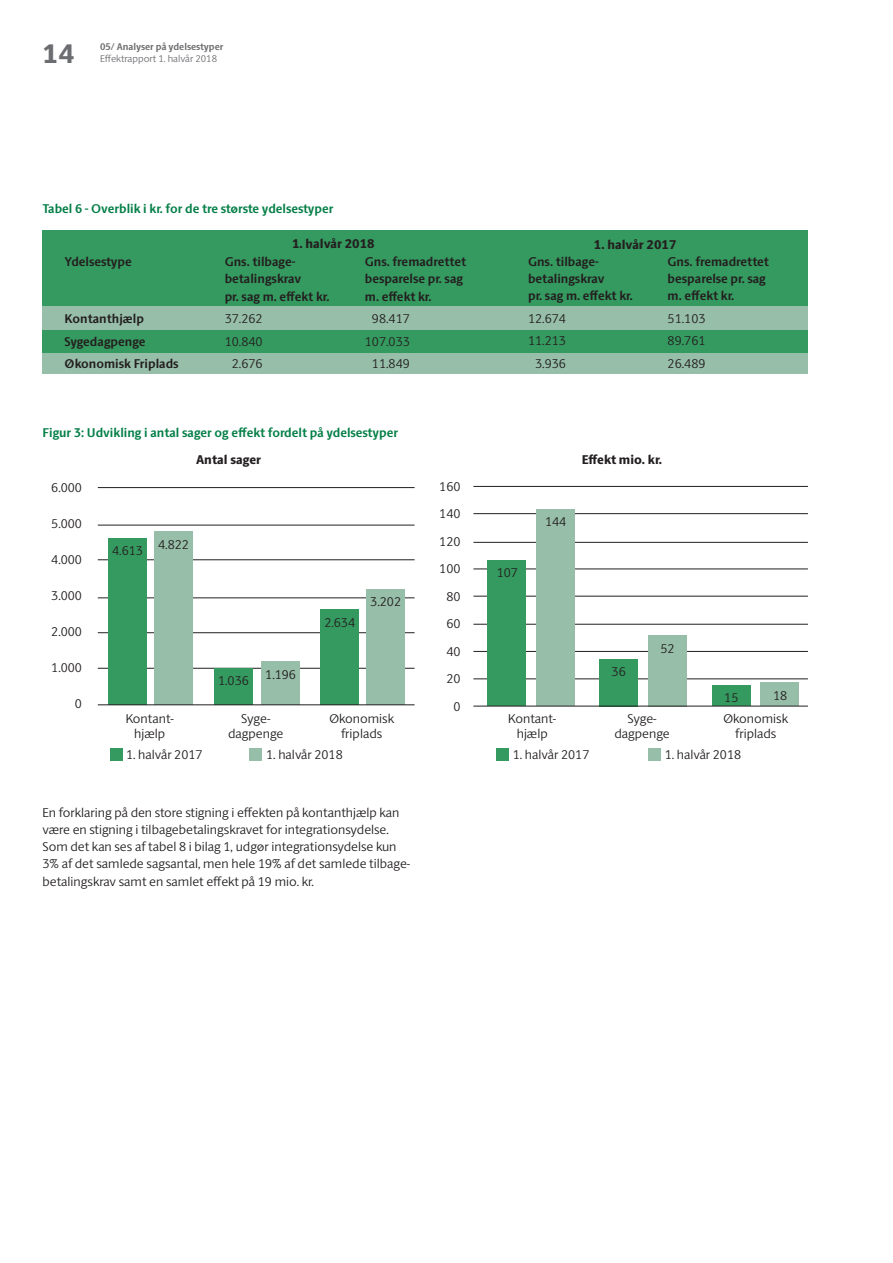
<style>
.page{position:relative;width:893px;height:1263px;background:#fff}
.page>*{position:absolute;margin:0;border:0;box-sizing:border-box;transform-origin:0 0}
.t1{font:800 27px "ID Sans";color:#6c6d70}
.Brødtekst_-_Sans{font:300 12.75px/17.2px "ID Sans";color:#231f20}
.Brødtekst_-_Sans-2{font:700 12.75px "ID Sans";color:#231f20}
.Brødtekst_-_Sans-3{font:700 12.75px "ID Sans";color:#057f48}
.t2{font:800 12.75px "ID Sans";color:#231f20}
.t3{font:700 9.75px "ID Sans";color:#6c6d70}
.t4{font:300 9.75px "ID Sans";color:#6c6d70}
.s1{color:#97bea9}
</style>
<div class="page">
<hr style="left:473px;top:486px;width:335px;height:1px;background:#231f20">
<hr style="left:473px;top:513px;width:335px;height:1px;background:#231f20">
<hr style="left:473px;top:542px;width:335px;height:1px;background:#231f20">
<hr style="left:473px;top:569px;width:335px;height:1px;background:#231f20">
<hr style="left:473px;top:596px;width:335px;height:1px;background:#231f20">
<hr style="left:473px;top:624px;width:335px;height:1px;background:#231f20">
<hr style="left:473px;top:651px;width:335px;height:1px;background:#231f20">
<hr style="left:473px;top:679px;width:335px;height:1px;background:#231f20">
<hr style="left:98px;top:668px;width:317px;height:1px;background:#231f20">
<hr style="left:98px;top:632px;width:317px;height:1px;background:#231f20">
<hr style="left:98px;top:598px;width:317px;height:1px;background:#231f20">
<hr style="left:98px;top:559px;width:317px;height:1px;background:#231f20">
<hr style="left:98px;top:525px;width:317px;height:1px;background:#231f20">
<hr style="left:98px;top:487px;width:317px;height:1px;background:#231f20">
<div style="left:43px;top:353px;width:765px;height:21px;background:#97bea9"></div>
<div style="left:43px;top:329px;width:765px;height:24px;background:#359a5f"></div>
<div style="left:43px;top:306px;width:765px;height:23px;background:#97bea9"></div>
<div style="left:43px;top:230px;width:765px;height:75px;background:#359a5f"></div>
<div style="left:108px;top:538px;width:39px;height:166px;background:#359a5f"></div>
<div style="left:214px;top:668px;width:38px;height:36px;background:#359a5f"></div>
<div style="left:320px;top:610px;width:38px;height:95px;background:#359a5f"></div>
<div style="left:488px;top:560px;width:38px;height:146px;background:#359a5f"></div>
<div style="left:600px;top:659px;width:38px;height:47px;background:#359a5f"></div>
<div style="left:712px;top:685px;width:38px;height:21px;background:#359a5f"></div>
<div style="left:154px;top:531px;width:38px;height:174px;background:#97bea9"></div>
<div style="left:261px;top:661px;width:39px;height:44px;background:#97bea9"></div>
<div style="left:367px;top:589px;width:38px;height:116px;background:#97bea9"></div>
<div style="left:537px;top:509px;width:38px;height:197px;background:#97bea9"></div>
<div style="left:648px;top:635px;width:39px;height:71px;background:#97bea9"></div>
<div style="left:760px;top:683px;width:39px;height:23px;background:#97bea9"></div>
<div style="left:110px;top:748px;width:13px;height:12px;background:#359a5f"></div>
<div style="left:496px;top:748px;width:13px;height:12px;background:#359a5f"></div>
<div style="left:249px;top:748px;width:13px;height:12px;background:#97bea9"></div>
<div style="left:648px;top:748px;width:12px;height:12px;background:#97bea9"></div>
<hr style="left:98px;top:704px;width:317px;height:1px;background:#231f20">
<hr style="left:473px;top:706px;width:335px;height:1px;background:#231f20">
<h1 class="t1" style="left:43px;top:37px;width:33px">14</h1>
<p class="t3" style="left:100px;top:41px;width:125px">05/ Analyser på ydelsestyper</p>
<p class="t4" style="left:100px;top:53px;width:119px">Effektrapport 1. halvår 2018</p>
<p class="Brødtekst_-_Sans-3" style="left:43px;top:201px;width:293px">Tabel 6 - Overblik i kr. for de tre største ydelsestyper</p>
<p class="Brødtekst_-_Sans-2" style="left:65px;top:254px;width:69px">Ydelsestype</p>
<p class="Brødtekst_-_Sans-2" style="left:65px;top:311px;width:81px">Kontanthjælp</p>
<p class="Brødtekst_-_Sans-2" style="left:65px;top:333px;width:82px">Sygedagpenge</p>
<p class="Brødtekst_-_Sans-2" style="left:65px;top:356px;width:116px">Økonomisk Friplads</p>
<p class="t2" style="left:292px;top:236px;width:84px">1. halvår 2018</p>
<p class="t2" style="left:594px;top:236px;width:84px">1. halvår 2017</p>
<p class="Brødtekst_-_Sans-2" style="left:225px;top:254px;width:72px">Gns. tilbage-</p>
<p class="Brødtekst_-_Sans-2" style="left:225px;top:271px;width:78px">betalingskrav</p>
<p class="Brødtekst_-_Sans-2" style="left:225px;top:288px;width:106px">pr. sag m. effekt kr.</p>
<p class="Brødtekst_-_Sans" style="left:225px;top:310px;width:39px">37.262</p>
<p class="Brødtekst_-_Sans" style="left:225px;top:332px;width:39px">10.840</p>
<p class="Brødtekst_-_Sans" style="left:232px;top:355px;width:32px">2.676</p>
<p class="Brødtekst_-_Sans-2" style="left:365px;top:254px;width:103px">Gns. fremadrettet</p>
<p class="Brødtekst_-_Sans-2" style="left:365px;top:271px;width:100px">besparelse pr. sag</p>
<p class="Brødtekst_-_Sans-2" style="left:365px;top:288px;width:68px">m. effekt kr.</p>
<p class="Brødtekst_-_Sans" style="left:365px;top:310px;width:46px"><span class="s1">0</span>98.417</p>
<p class="Brødtekst_-_Sans" style="left:365px;top:332px;width:46px">107.033</p>
<p class="Brødtekst_-_Sans" style="left:365px;top:355px;width:46px"><span class="s1">0</span>11.849</p>
<p class="Brødtekst_-_Sans-2" style="left:528px;top:254px;width:72px">Gns. tilbage-</p>
<p class="Brødtekst_-_Sans-2" style="left:528px;top:271px;width:78px">betalingskrav</p>
<p class="Brødtekst_-_Sans-2" style="left:528px;top:288px;width:106px">pr. sag m. effekt kr.</p>
<p class="Brødtekst_-_Sans" style="left:528px;top:310px;width:39px">12.674</p>
<p class="Brødtekst_-_Sans" style="left:528px;top:332px;width:39px">11.213</p>
<p class="Brødtekst_-_Sans" style="left:535px;top:355px;width:32px">3.936</p>
<p class="Brødtekst_-_Sans-2" style="left:668px;top:254px;width:103px">Gns. fremadrettet</p>
<p class="Brødtekst_-_Sans-2" style="left:668px;top:271px;width:100px">besparelse pr. sag</p>
<p class="Brødtekst_-_Sans-2" style="left:668px;top:288px;width:68px">m. effekt kr.</p>
<p class="Brødtekst_-_Sans" style="left:668px;top:310px;width:39px">51.103</p>
<p class="Brødtekst_-_Sans" style="left:668px;top:332px;width:39px">89.761</p>
<p class="Brødtekst_-_Sans" style="left:668px;top:355px;width:39px">26.489</p>
<p class="Brødtekst_-_Sans-3" style="left:43px;top:425px;width:357px">Figur 3: Udvikling i antal sager og effekt fordelt på ydelsestyper</p>
<p class="Brødtekst_-_Sans" style="left:51px;top:479px;width:32px">6.000</p>
<p class="Brødtekst_-_Sans" style="left:51px;top:515px;width:32px">5.000</p>
<p class="Brødtekst_-_Sans" style="left:51px;top:551px;width:32px">4.000</p>
<p class="Brødtekst_-_Sans" style="left:51px;top:587px;width:32px">3.000</p>
<p class="Brødtekst_-_Sans" style="left:51px;top:623px;width:32px">2.000</p>
<p class="Brødtekst_-_Sans" style="left:51px;top:659px;width:32px">1.000</p>
<p class="Brødtekst_-_Sans" style="left:75px;top:695px;width:9px">0</p>
<p class="Brødtekst_-_Sans" style="left:112px;top:542px;width:32px">4.613</p>
<p class="Brødtekst_-_Sans" style="left:158px;top:536px;width:32px">4.822</p>
<p class="Brødtekst_-_Sans" style="left:126px;top:710px;width:50px">Kontant-</p>
<p class="Brødtekst_-_Sans" style="left:134px;top:725px;width:33px">hjælp</p>
<p class="t2" style="left:196px;top:452px;width:67px">Antal sager</p>
<p class="t2" style="left:582px;top:452px;width:82px">Effekt mio. kr.</p>
<p class="Brødtekst_-_Sans" style="left:218px;top:671px;width:32px">1.036</p>
<p class="Brødtekst_-_Sans" style="left:265px;top:665px;width:32px">1.196</p>
<p class="Brødtekst_-_Sans" style="left:241px;top:710px;width:31px">Syge-</p>
<p class="Brødtekst_-_Sans" style="left:228px;top:725px;width:57px">dagpenge</p>
<p class="Brødtekst_-_Sans" style="left:324px;top:614px;width:32px">2.634</p>
<p class="Brødtekst_-_Sans" style="left:370px;top:593px;width:32px">3.202</p>
<p class="Brødtekst_-_Sans" style="left:329px;top:710px;width:66px">Økonomisk</p>
<p class="Brødtekst_-_Sans" style="left:341px;top:725px;width:43px">friplads</p>
<p class="Brødtekst_-_Sans" style="left:439px;top:478px;width:23px">160</p>
<p class="Brødtekst_-_Sans" style="left:439px;top:505px;width:23px">140</p>
<p class="Brødtekst_-_Sans" style="left:439px;top:533px;width:23px">120</p>
<p class="Brødtekst_-_Sans" style="left:439px;top:560px;width:23px">100</p>
<p class="Brødtekst_-_Sans" style="left:446px;top:588px;width:16px">80</p>
<p class="Brødtekst_-_Sans" style="left:446px;top:615px;width:16px">60</p>
<p class="Brødtekst_-_Sans" style="left:446px;top:642px;width:16px">40</p>
<p class="Brødtekst_-_Sans" style="left:446px;top:670px;width:16px">20</p>
<p class="Brødtekst_-_Sans" style="left:453px;top:697px;width:9px">0</p>
<p class="Brødtekst_-_Sans" style="left:497px;top:564px;width:23px">107</p>
<p class="Brødtekst_-_Sans" style="left:545px;top:513px;width:23px">144</p>
<p class="Brødtekst_-_Sans" style="left:508px;top:710px;width:50px">Kontant-</p>
<p class="Brødtekst_-_Sans" style="left:517px;top:725px;width:33px">hjælp</p>
<p class="Brødtekst_-_Sans" style="left:612px;top:663px;width:16px">36</p>
<p class="Brødtekst_-_Sans" style="left:660px;top:640px;width:16px">52</p>
<p class="Brødtekst_-_Sans" style="left:628px;top:710px;width:31px">Syge-</p>
<p class="Brødtekst_-_Sans" style="left:614px;top:725px;width:57px">dagpenge</p>
<p class="Brødtekst_-_Sans" style="left:724px;top:689px;width:16px">15</p>
<p class="Brødtekst_-_Sans" style="left:773px;top:687px;width:16px">18</p>
<p class="Brødtekst_-_Sans" style="left:724px;top:710px;width:66px">Økonomisk</p>
<p class="Brødtekst_-_Sans" style="left:735px;top:725px;width:43px">friplads</p>
<p class="Brødtekst_-_Sans" style="left:126px;top:746px;width:78px">1. halvår 2017</p>
<p class="Brødtekst_-_Sans" style="left:266px;top:746px;width:78px">1. halvår 2018</p>
<p class="Brødtekst_-_Sans" style="left:513px;top:746px;width:78px">1. halvår 2017</p>
<p class="Brødtekst_-_Sans" style="left:665px;top:746px;width:78px">1. halvår 2018</p>
<p class="Brødtekst_-_Sans" style="left:43px;top:803px;width:369px">En forklaring på den store stigning i effekten på kontanthjælp kan være en stigning i tilbagebetalingskravet for integrationsydelse.<br>Som det kan ses af tabel 8 i bilag 1, udgør integrationsydelse kun 3% af det samlede sagsantal, men hele 19% af det samlede tilbage&shy;betalingskrav samt en samlet effekt på 19 mio. kr.</p>
</div>
